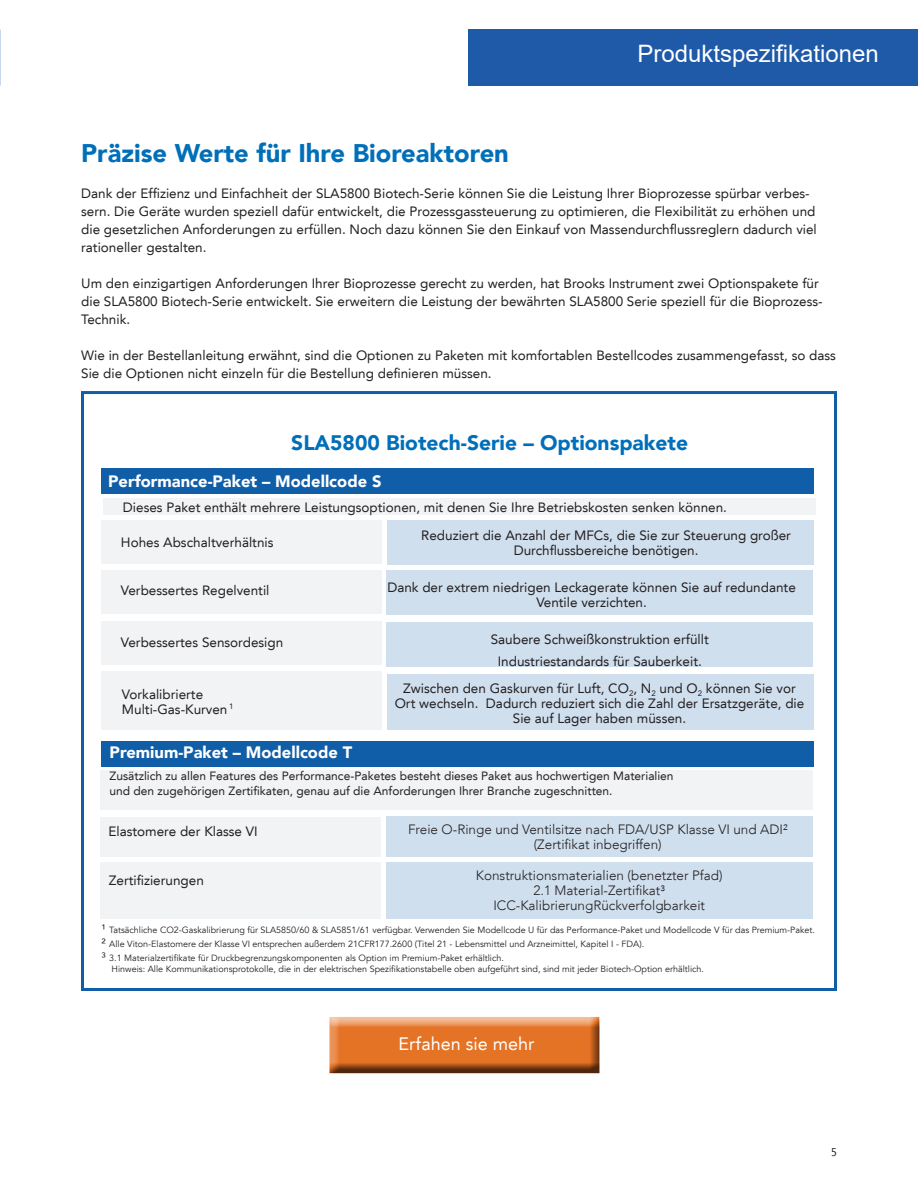
<style>
.page{position:relative;width:918px;height:1188px;background:#fff}
.page>*{position:absolute;margin:0;border:0;box-sizing:border-box;transform-origin:0 0}
.Text_Headline_34pt{font:900 25.5px "Avenir LT";color:#006fba}
.Text_Reg_right{font:24px "Arial";color:#fff}
.Text_Subheadline{font:900 21px "Avenir LT";color:#006fba}
.t1{font:18px "Avenir LT";color:#fff}
.Table_Header{font:900 16.5px "Avenir LT";color:#fff}
.Text_Body{font:13.5px/18px "Avenir LT";color:#231f20}
.Table_Body{font:13.5px/15px "Avenir LT";color:#231f20;text-align:center}
.Table_Body-2{font:300 13.5px "Avenir LT";color:#231f20}
.Table_Body-3{font:12px/15px "Avenir LT";color:#231f20}
.t2{font:300 12px "Vialog LT";color:#231f20}
.t3{font:9px/14.4px "Avenir LT";color:#231f20}
.s1{font-size:12px}
</style>
<div class="page">
<div style="left:81px;top:391px;width:756px;height:600px;border:3px solid #115ea8"></div>
<div style="left:469px;top:29px;width:449px;height:57px;background:#1f5aa9"></div>
<div style="left:102px;top:520px;width:280px;height:44px;background:#f2f3f4"></div>
<div style="left:387px;top:520px;width:427px;height:45px;background:#d0dfee"></div>
<div style="left:386px;top:570px;width:427px;height:45px;background:#d0dfee"></div>
<div style="left:388px;top:674px;width:426px;height:56px;background:#d0dfee"></div>
<div style="left:386px;top:623px;width:427px;height:44px;background:#d0dfee"></div>
<div style="left:102px;top:741px;width:712px;height:26px;background:#115ea8"></div>
<div style="left:100px;top:817px;width:280px;height:40px;background:#f2f3f4"></div>
<div style="left:100px;top:862px;width:280px;height:57px;background:#f2f3f4"></div>
<div style="left:386px;top:817px;width:427px;height:40px;background:#d0dfee"></div>
<div style="left:386px;top:862px;width:427px;height:57px;background:#d0dfee"></div>
<div style="left:102px;top:571px;width:280px;height:43px;background:#f2f3f4"></div>
<div style="left:102px;top:621px;width:280px;height:44px;background:#f2f3f4"></div>
<div style="left:102px;top:671px;width:280px;height:59px;background:#f2f3f4"></div>
<div style="left:102px;top:469px;width:712px;height:25px;background:#115ea8"></div>
<div style="left:103px;top:498px;width:712px;height:17px;background:#f2f3f4"></div>
<div style="left:100px;top:771px;width:712px;height:39px;background:#f2f3f4"></div>
<div style="left:328px;top:1016px;width:273px;height:58px;background:#231f20;opacity:.75"></div>
<p class="Text_Reg_right" style="left:637px;top:37px;width:243px">Produktspezifikationen</p>
<p class="Text_Headline_34pt" style="left:81px;top:138px;width:429px">Präzise Werte für Ihre Bioreaktoren</p>
<p class="Text_Body" style="left:81px;top:184px;width:737px">Dank der Effizienz und Einfachheit der SLA5800 Biotech-Serie können Sie die Leistung Ihrer Bioprozesse spürbar verbes&shy;sern. Die Geräte wurden speziell dafür entwickelt, die Prozessgassteuerung zu optimieren, die Flexibilität zu erhöhen und die gesetzlichen Anforderungen zu erfüllen. Noch dazu können Sie den Einkauf von Massendurchflussreglern dadurch viel rationeller gestalten.</p>
<p class="Text_Body" style="left:81px;top:274px;width:743px">Um den einzigartigen Anforderungen Ihrer Bioprozesse gerecht zu werden, hat Brooks Instrument zwei Optionspakete für die SLA5800 Biotech-Serie entwickelt. Sie erweitern die Leistung der bewährten SLA5800 Serie speziell für die Bioprozess-<br>Technik.</p>
<p class="Text_Body" style="left:81px;top:346px;width:756px">Wie in der Bestellanleitung erwähnt, sind die Optionen zu Paketen mit komfortablen Bestellcodes zusammengefasst, so dass<br>Sie die Optionen nicht einzeln für die Bestellung definieren müssen.</p>
<p class="Text_Subheadline" style="left:291px;top:430px;width:398px">SLA5800 Biotech-Serie – Optionspakete</p>
<p class="Table_Header" style="left:108px;top:471px;width:275px">Performance-Paket – Modellcode S</p>
<p class="Table_Body" style="left:123px;top:500px;width:606px">Dieses Paket enthält mehrere Leistungsoptionen, mit denen Sie Ihre Betriebskosten senken können.</p>
<p class="Table_Body" style="left:121px;top:535px;width:154px">Hohes Abschaltverhältnis</p>
<p class="Table_Body" style="left:421px;top:528px;width:371px">Reduziert die Anzahl der MFCs, die Sie zur Steuerung großer<br>Durchflussbereiche benötigen.</p>
<p class="Table_Body" style="left:387px;top:580px;width:410px">Dank der extrem niedrigen Leckagerate können Sie auf redundante<br>Ventile verzichten.</p>
<p class="Table_Body" style="left:121px;top:583px;width:150px">Verbessertes Regelventil</p>
<p class="Text_Body" style="left:121px;top:633px;width:164px">Verbessertes Sensordesign</p>
<p class="Table_Body" style="left:122px;top:687px;width:113px;text-align:left">Vorkalibrierte<br>Multi-Gas-Kurven <sup>1</sup></p>
<p class="Text_Body" style="left:491px;top:629px;width:220px;line-height:21.6px;text-align:center">Saubere Schweißkonstruktion erfüllt<br>Industriestandards für Sauberkeit.</p>
<p class="Table_Body" style="left:395px;top:681px;width:411px">Zwischen den Gaskurven für Luft, CO<sub>2</sub>, N<sub>2</sub> und O<sub>2</sub> können Sie vor<br>Ort wechseln. Dadurch reduziert sich die Zahl der Ersatzgeräte, die<br>Sie auf Lager haben müssen.</p>
<p class="Table_Header" style="left:110px;top:742px;width:244px">Premium-Paket – Modellcode T</p>
<p class="Table_Body-3" style="left:110px;top:768px;width:566px">Zusätzlich zu allen Features des Performance-Paketes besteht dieses Paket aus hochwertigen Materialien und den zugehörigen Zertifikaten, genau auf die Anforderungen Ihrer Branche zugeschnitten.</p>
<p class="Table_Body-2" style="left:408px;top:821px;width:381px">Freie O-Ringe und Ventilsitze nach FDA/USP Klasse VI und ADI²</p>
<p class="Table_Body-2" style="left:534px;top:836px;width:130px">(Zertifikat inbegriffen)</p>
<p class="Table_Body" style="left:109px;top:824px;width:151px">Elastomere der Klasse VI</p>
<p class="Table_Body" style="left:109px;top:873px;width:97px">Zertifizierungen</p>
<p class="Table_Body-2" style="left:476px;top:867px;width:248px">Konstruktionsmaterialien (benetzter Pfad)</p>
<p class="Table_Body-2" style="left:534px;top:882px;width:133px">2.1 Material-Zertifikat³</p>
<p class="Table_Body-2" style="left:493px;top:897px;width:213px">ICC-KalibrierungRückverfolgbarkeit</p>
<p class="t3" style="left:102px;top:923px;width:715px"><span class="s1">¹</span> Tatsächliche CO2-Gaskalibrierung für SLA5850/60 &amp; SLA5851/61 verfügbar. Verwenden Sie Modellcode U für das Performance-Paket und Modellcode V für das Premium-Paket.<br><span class="s1">²</span> Alle Viton-Elastomere der Klasse VI entsprechen außerdem 21CFR177.2600 (Titel 21 - Lebensmittel und Arzneimittel, Kapitel I - FDA).<br><span class="s1">³</span> 3.1 Materialzertifikate für Druckbegrenzungskomponenten als Option im Premium-Paket erhältlich.</p>
<p class="t3" style="left:112px;top:962px;width:594px">Hinweis: Alle Kommunikationsprotokolle, die in der elektrischen Spezifikationstabelle oben aufgeführt sind, sind mit jeder Biotech-Option erhältlich.</p>
<p class="t1" style="left:399px;top:1033px;width:137px">Erfahen sie mehr</p>
<p class="t2" style="left:831px;top:1145px;width:8px">5</p>
</div>
